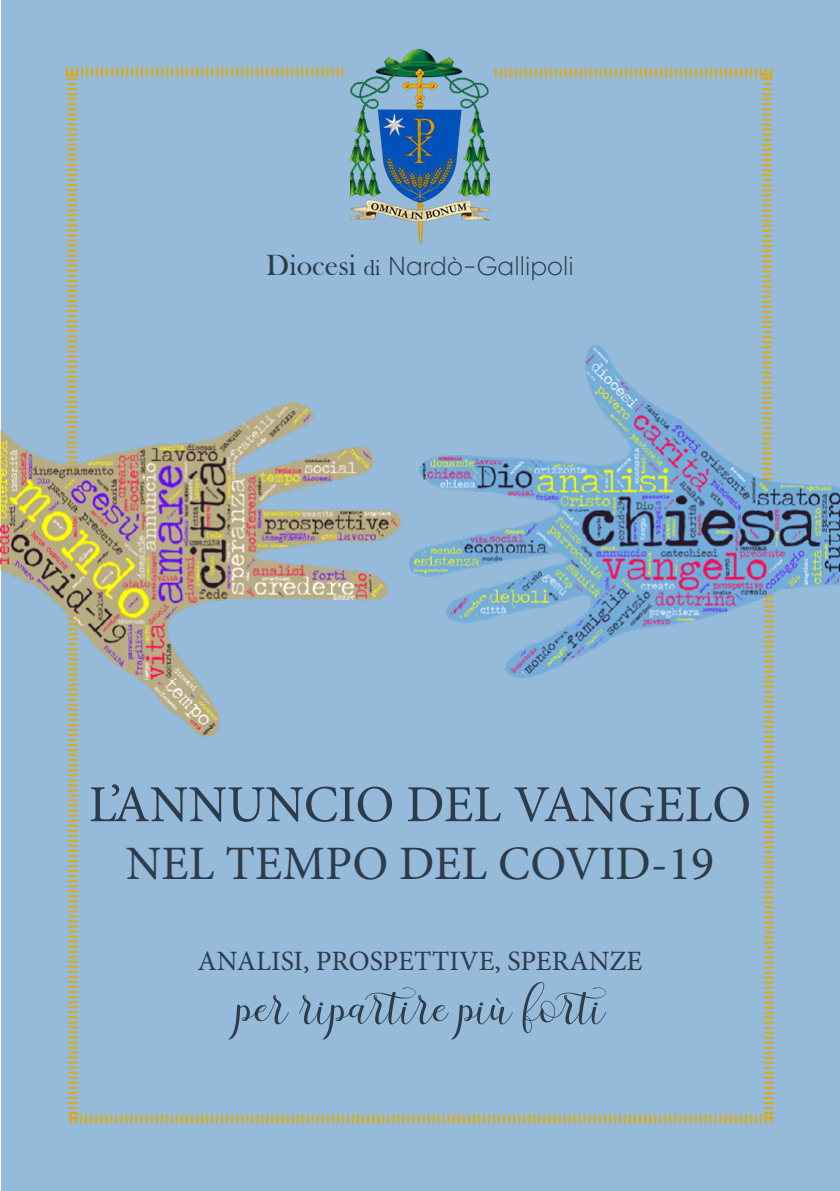
<style>
.page{position:relative;width:840px;height:1191px;background:#fff}
.page>*{position:absolute;margin:0;border:0;box-sizing:border-box;transform-origin:0 0}
.t1{font:56px "claudia";color:#2e3c4a}
.t2{font:52px "Minion Pro";color:#2d3c4b}
.t3{font:48px "Minion Pro";color:#2d3c4b}
.t4{font:28px "Minion Pro";color:#2d3c4b}
.t5{font:300 26px "Gilroy";color:#2e3c4a}
.s1{font-family:"Bask Old Face";font-weight:400;font-size:30px}
.s2{font-family:"Bask Old Face";font-weight:400;font-size:22px}
</style>
<div class="page">
<div style="left:1px;top:0;width:838px;height:1191px;background:#95bada"></div>
<svg style="left:66px;top:67px;width:277px;height:266px"></svg>
<svg style="left:494px;top:68px;width:277px;height:266px"></svg>
<svg style="left:68px;top:746px;width:705px;height:378px"></svg>
<img style="left:350px;top:50px;width:139px;height:194px">
<img style="left:0;top:335px;width:839px;height:411px">
<p class="t5" style="left:266px;top:250px;width:309px"><span class="s1">Diocesi</span> <span class="s2">di</span> Nardò-Gallipoli</p>
<p class="t2" style="left:89px;top:769px;width:663px">L’ANNUNCIO DEL VANGELO</p>
<p class="t3" style="left:126px;top:831px;width:589px">NEL TEMPO DEL COVID-19</p>
<p class="t4" style="left:197px;top:942px;width:446px">ANALISI, PROSPETTIVE, SPERANZE</p>
<p class="t1" style="left:236px;top:972px;width:394px">per ripartire più forti</p>
</div>
